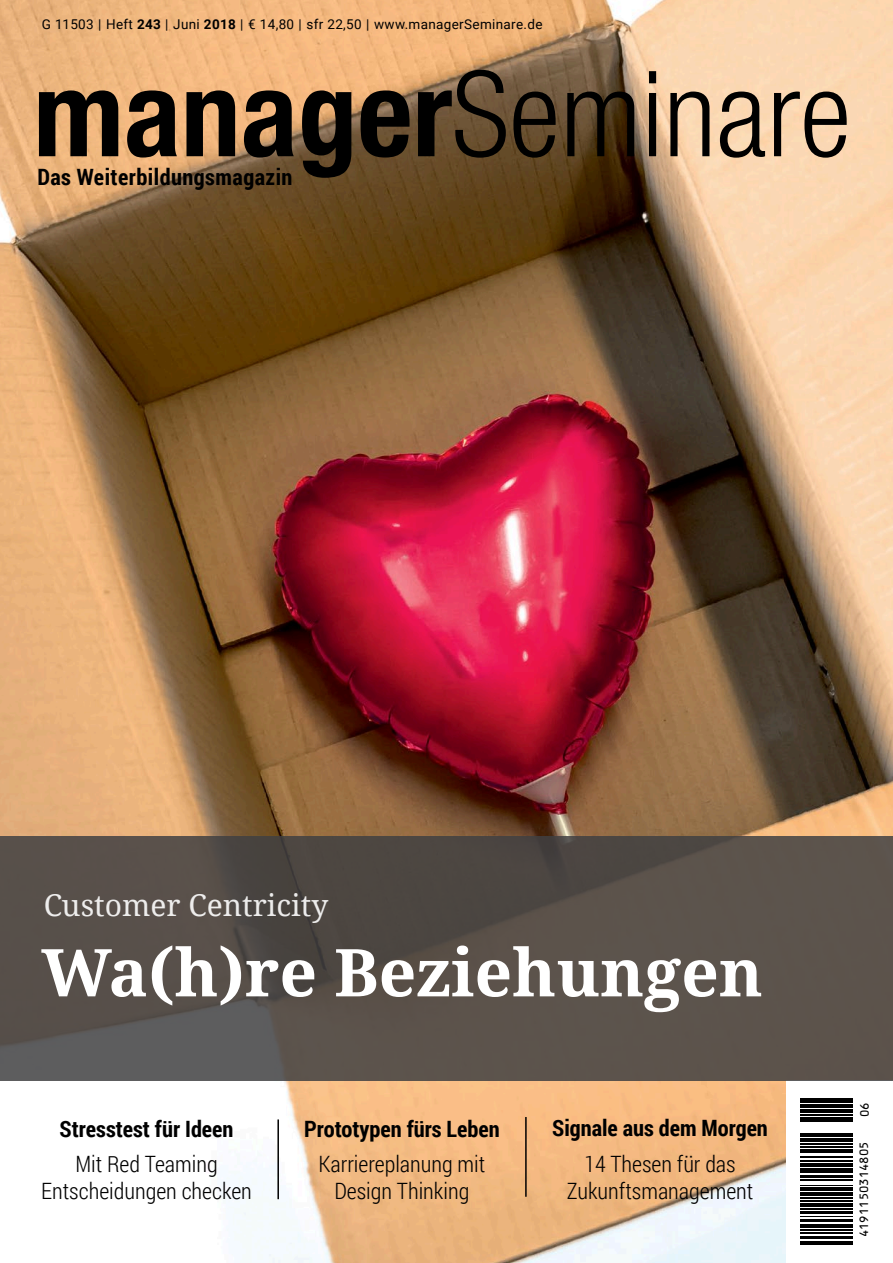
<style>
.page{position:relative;width:893px;height:1263px;background:#fff}
.page>*{position:absolute;margin:0;border:0;box-sizing:border-box;transform-origin:0 0}
.t1{font:300 condensed 119.1px "Helvetica Neue LT";color:#000}
.t2{font:700 66px "Droid Serif";color:#fff}
.t3{font:30px "Droid Serif";color:#fff}
.t4{font:300 22.5px/27px "Roboto Condensed";color:#000;text-align:center}
.t5{font:700 22.5px "Roboto Condensed";color:#000}
.t6{font:700 22.5px "Roboto Condensed";letter-spacing:.02em;color:#000}
.t7{font:13.5px "Roboto";letter-spacing:.025em;color:#000}
.t8{font:12.3px "OCRB";color:#000}
.s1{font-weight:700}
.s2{font-family:"Helvetica Neue";font-weight:700}
</style>
<div class="page">
<img style="left:0;top:0;width:893px;height:1263px">
<div style="left:787px;top:1080px;width:106px;height:183px;background:#fff"></div>
<svg style="left:0;top:836px;width:893px;height:244px;background:#57504a"></svg>
<hr style="left:800px;top:1243px;width:53px;height:1px;background:#000">
<hr style="left:800px;top:1241px;width:53px;height:1px;background:#000">
<hr style="left:800px;top:1236px;width:53px;height:2px;background:#000">
<hr style="left:800px;top:1233px;width:53px;height:1px;background:#000">
<hr style="left:800px;top:1229px;width:53px;height:1px;background:#000">
<hr style="left:800px;top:1225px;width:53px;height:3px;background:#000">
<hr style="left:800px;top:1220px;width:53px;height:2px;background:#000">
<hr style="left:800px;top:1216px;width:53px;height:1px;background:#000">
<hr style="left:800px;top:1212px;width:53px;height:2px;background:#000">
<hr style="left:800px;top:1208px;width:53px;height:1px;background:#000">
<hr style="left:800px;top:1204px;width:53px;height:3px;background:#000">
<hr style="left:800px;top:1200px;width:53px;height:1px;background:#000">
<hr style="left:800px;top:1198px;width:53px;height:1px;background:#000">
<hr style="left:800px;top:1192px;width:53px;height:3px;background:#000">
<hr style="left:800px;top:1189px;width:53px;height:1px;background:#000">
<hr style="left:800px;top:1187px;width:53px;height:1px;background:#000">
<hr style="left:800px;top:1185px;width:53px;height:1px;background:#000">
<hr style="left:800px;top:1179px;width:53px;height:1px;background:#000">
<hr style="left:800px;top:1175px;width:53px;height:2px;background:#000">
<hr style="left:800px;top:1170px;width:53px;height:3px;background:#000">
<hr style="left:800px;top:1168px;width:53px;height:1px;background:#000">
<hr style="left:800px;top:1164px;width:53px;height:3px;background:#000">
<hr style="left:800px;top:1160px;width:53px;height:1px;background:#000">
<hr style="left:800px;top:1157px;width:53px;height:1px;background:#000">
<hr style="left:800px;top:1150px;width:53px;height:3px;background:#000">
<hr style="left:800px;top:1146px;width:53px;height:1px;background:#000">
<hr style="left:800px;top:1144px;width:53px;height:1px;background:#000">
<hr style="left:800px;top:1138px;width:53px;height:3px;background:#000">
<hr style="left:800px;top:1136px;width:53px;height:1px;background:#000">
<hr style="left:800px;top:1133px;width:53px;height:1px;background:#000">
<hr style="left:800px;top:1121px;width:53px;height:1px;background:#000">
<hr style="left:800px;top:1117px;width:53px;height:2px;background:#000">
<hr style="left:800px;top:1115px;width:53px;height:1px;background:#000">
<hr style="left:800px;top:1109px;width:53px;height:3px;background:#000">
<hr style="left:800px;top:1107px;width:53px;height:1px;background:#000">
<hr style="left:800px;top:1104px;width:53px;height:1px;background:#000">
<div style="left:800px;top:1098px;width:53px;height:5px;background:#000"></div>
<hr style="left:277px;top:1119px;width:2px;height:80px;background:#000">
<hr style="left:525px;top:1117px;width:2px;height:80px;background:#000">
<p class="t7" style="left:42px;top:16px;width:502px">G 11503 | Heft <span class="s1">243</span> | Juni <span class="s1">2018</span> | € 14,80 | sfr 22,50 | www.managerSeminare.de</p>
<h1 class="t1" style="left:33px;top:46px;width:819px"><span class="s2">manager</span>Seminare</h1>
<p class="t6" style="left:37px;top:162px;width:257px">Das Weiterbildungsmagazin</p>
<h3 class="t3" style="left:43px;top:888px;width:287px">Customer Centricity</h3>
<h2 class="t2" style="left:41px;top:935px;width:723px">Wa(h)re Beziehungen</h2>
<p class="t5" style="left:60px;top:1113px;width:175px">Stresstest für Ideen</p>
<p class="t4" style="left:41px;top:1150px;width:212px">Mit Red Teaming<br>Entscheidungen checken</p>
<p class="t5" style="left:304px;top:1113px;width:197px">Prototypen fürs Leben</p>
<p class="t4" style="left:318px;top:1150px;width:168px">Karriereplanung mit<br>Design Thinking</p>
<p class="t5" style="left:552px;top:1113px;width:217px">Signale aus dem Morgen</p>
<p class="t4" style="left:567px;top:1149px;width:188px">14 Thesen für das<br>Zukunftsmanagement</p>
<p class="t8" style="left:860px;top:1117px;width:16px;rotate:-90deg">06</p>
<p class="t8" style="left:859px;top:1237px;width:97px;rotate:-90deg">4191150314805</p>
</div>
